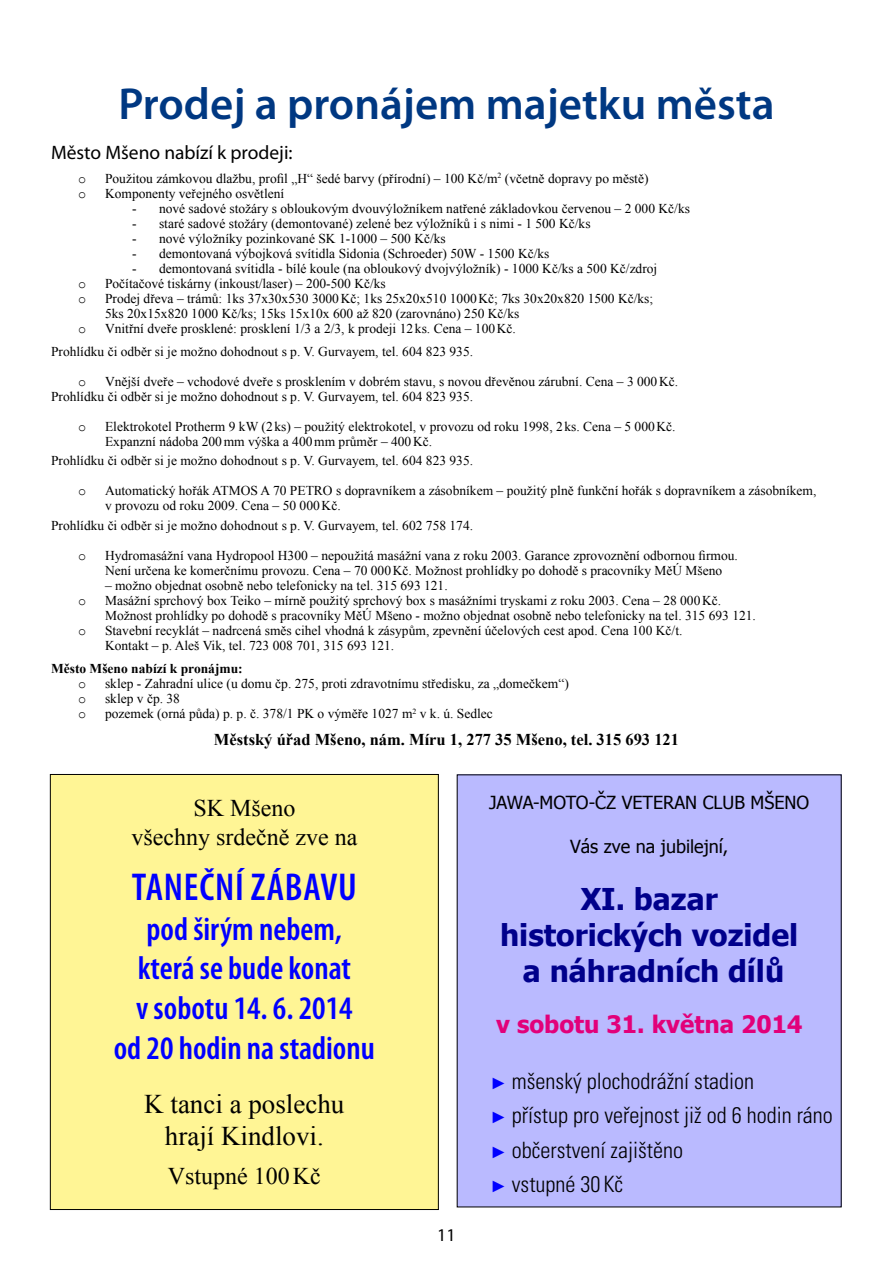
<style>
.page{position:relative;width:893px;height:1263px;background:#fff}
.page>*{position:absolute;margin:0;border:0;box-sizing:border-box;transform-origin:0 0}
.t1{font:600 45px "Myriad Pro";color:#003882}
.t2{font:600 condensed 39px "Myriad Pro";letter-spacing:.02em;color:#00f}
.t3{font:600 condensed 33px/39.6px "Myriad Pro";color:#00f;text-align:center}
.t4{font:700 30px/36px "Tahoma";color:#00008b;text-align:center}
.t5{font:27px/32.4px "Times New Roman";color:#000;text-align:center}
.t6{font:24px/28.8px "Times New Roman";color:#000;text-align:center}
.t7{font:700 24px "Tahoma";color:#e2007a}
.t8{font:300 condensed 22.5px/34.5px "Univers CE";color:#000}
.t9{font:19.5px "Myriad Pro";color:#000}
.t10{font:18px "Tahoma";color:#000}
.t11{font:18px "Myriad Pro";color:#000}
.t12{font:700 16.5px "Times New Roman";color:#000}
.t13{font:13.5px/15px "Times New Roman";color:#000}
.t14{font:700 13.5px "Times New Roman";color:#000}
.t15{font:13.5px "Courier New";color:#000}
.s1{font-family:"Times New Roman";font-weight:400;font-stretch:normal;font-size:16.5px;color:#00f}
</style>
<div class="page">
<div style="left:50px;top:774px;width:388px;height:435px;background:#fff595"></div>
<div style="left:457px;top:775px;width:384px;height:432px;background:#babaff"></div>
<h1 class="t1" style="left:118px;top:75px;width:658px">Prodej a pronájem majetku města</h1>
<h3 class="t9" style="left:51px;top:140px;width:243px">Město Mšeno nabízí k prodeji:</h3>
<p class="t15" style="left:78px;top:170px;width:10px">o</p>
<p class="t13" style="left:105px;top:170px;width:545px">Použitou zámkovou dlažbu, profil „H“ šedé barvy (přírodní) – 100 Kč/m<sup>2</sup> (včetně dopravy po městě)</p>
<p class="t15" style="left:78px;top:185px;width:10px">o</p>
<p class="t13" style="left:105px;top:185px;width:181px">Komponenty veřejného osvětlení</p>
<p class="t13" style="left:132px;top:200px;width:559px">- nové sadové stožáry s obloukovým dvouvýložníkem natřené základovkou červenou – 2 000 Kč/ks</p>
<p class="t13" style="left:132px;top:215px;width:460px">- staré sadové stožáry (demontované) zelené bez výložníků i s nimi - 1 500 Kč/ks</p>
<p class="t13" style="left:132px;top:230px;width:315px">- nové výložníky pozinkované SK 1-1000 – 500 Kč/ks</p>
<p class="t13" style="left:132px;top:245px;width:419px">- demontovaná výbojková svítidla Sidonia (Schroeder) 50W - 1500 Kč/ks</p>
<p class="t13" style="left:132px;top:260px;width:527px">- demontovaná svítidla - bílé koule (na obloukový dvojvýložník) - 1000 Kč/ks a 500 Kč/zdroj</p>
<p class="t15" style="left:78px;top:275px;width:10px">o</p>
<p class="t13" style="left:105px;top:275px;width:282px">Počítačové tiskárny (inkoust/laser) – 200-500 Kč/ks</p>
<p class="t15" style="left:78px;top:290px;width:10px">o</p>
<p class="t13" style="left:105px;top:290px;width:550px">Prodej dřeva – trámů: 1ks 37x30x530 3000Kč; 1ks 25x20x510 1000Kč; 7ks 30x20x820 1500 Kč/ks;<br>5ks 20x15x820 1000 Kč/ks; 15ks 15x10x 600 až 820 (zarovnáno) 250 Kč/ks</p>
<p class="t15" style="left:78px;top:320px;width:10px">o</p>
<p class="t13" style="left:51px;top:316px;width:466px;line-height:23.5px;text-indent:54px">Vnitřní dveře prosklené: prosklení 1/3 a 2/3, k prodeji 12ks. Cena – 100Kč.<br>Prohlídku či odběr si je možno dohodnout s p. V. Gurvayem, tel. 604 823 935.</p>
<p class="t15" style="left:78px;top:373px;width:10px">o</p>
<p class="t13" style="left:51px;top:374px;width:629px;text-indent:54px">Vnější dveře – vchodové dveře s prosklením v dobrém stavu, s novou dřevěnou zárubní. Cena – 3 000Kč.<br>Prohlídku či odběr si je možno dohodnout s p. V. Gurvayem, tel. 604 823 935.</p>
<p class="t15" style="left:78px;top:418px;width:10px">o</p>
<p class="t13" style="left:105px;top:419px;width:572px">Elektrokotel Protherm 9 kW (2ks) – použitý elektrokotel, v provozu od roku 1998, 2ks. Cena – 5 000Kč.<br>Expanzní nádoba 200mm výška a 400mm průměr – 400Kč.</p>
<p class="t13" style="left:51px;top:453px;width:424px">Prohlídku či odběr si je možno dohodnout s p. V. Gurvayem, tel. 604 823 935.</p>
<p class="t15" style="left:78px;top:483px;width:10px">o</p>
<p class="t13" style="left:105px;top:483px;width:713px">Automatický hořák ATMOS A 70 PETRO s dopravníkem a zásobníkem – použitý plně funkční hořák s dopravníkem a zásobníkem, v provozu od roku 2009. Cena – 50 000Kč.</p>
<p class="t13" style="left:51px;top:517px;width:424px">Prohlídku či odběr si je možno dohodnout s p. V. Gurvayem, tel. 602 758 174.</p>
<p class="t15" style="left:78px;top:547px;width:10px">o</p>
<p class="t13" style="left:105px;top:547px;width:634px">Hydromasážní vana Hydropool H300 – nepoužitá masážní vana z roku 2003. Garance zprovoznění odbornou firmou.<br>Není určena ke komerčnímu provozu. Cena – 70 000Kč. Možnost prohlídky po dohodě s pracovníky MěÚ Mšeno</p>
<p class="t13" style="left:105px;top:577px;width:344px">– možno objednat osobně nebo telefonicky na tel. 315 693 121.</p>
<p class="t15" style="left:78px;top:592px;width:10px">o</p>
<p class="t13" style="left:105px;top:592px;width:652px">Masážní sprchový box Teiko – mírně použitý sprchový box s masážními tryskami z roku 2003. Cena – 28 000Kč.<br>Možnost prohlídky po dohodě s pracovníky MěÚ Mšeno - možno objednat osobně nebo telefonicky na tel. 315 693 121.</p>
<p class="t15" style="left:78px;top:622px;width:10px">o</p>
<p class="t13" style="left:105px;top:622px;width:579px">Stavební recyklát – nadrcená směs cihel vhodná k zásypům, zpevnění účelových cest apod. Cena 100 Kč/t.<br>Kontakt – p. Aleš Vik, tel. 723 008 701, 315 693 121.</p>
<p class="t14" style="left:51px;top:659px;width:193px">Město Mšeno nabízí k pronájmu:</p>
<p class="t15" style="left:78px;top:675px;width:10px">o</p>
<p class="t13" style="left:105px;top:676px;width:465px">sklep - Zahradní ulice (u domu čp. 275, proti zdravotnímu středisku, za „domečkem“)</p>
<p class="t15" style="left:78px;top:690px;width:10px">o</p>
<p class="t13" style="left:105px;top:691px;width:76px">sklep v čp. 38</p>
<p class="t15" style="left:78px;top:705px;width:10px">o</p>
<p class="t13" style="left:105px;top:706px;width:389px">pozemek (orná půda) p. p. č. 378/1 PK o výměře 1027 m<sup>2</sup> v k. ú. Sedlec</p>
<p class="t12" style="left:214px;top:728px;width:467px">Městský úřad Mšeno, nám. Míru 1, 277 35 Mšeno, tel. 315 693 121</p>
<h3 class="t6" style="left:131px;top:793px;width:227px">SK Mšeno<br>všechny srdečně zve na</h3>
<h2 class="t2" style="left:132px;top:863px;width:227px">taneční zábavu</h2>
<h3 class="t3" style="left:114px;top:908px;width:263px">pod širým nebem,<br>která se bude konat<br>v sobotu 14. 6. 2014<br>od 20 hodin na stadionu</h3>
<h3 class="t5" style="left:144px;top:1087px;width:202px">K tanci a poslechu hrají Kindlovi.</h3>
<h3 class="t6" style="left:168px;top:1161px;width:154px">Vstupné 100Kč</h3>
<h3 class="t11" style="left:437px;top:1224px;width:20px">11</h3>
<h3 class="t10" style="left:489px;top:791px;width:322px">JAWA-MOTO-ČZ VETERAN CLUB MŠENO</h3>
<h3 class="t10" style="left:570px;top:834px;width:160px">Vás zve na jubilejní,</h3>
<h3 class="t4" style="left:500px;top:879px;width:300px">XI. bazar historických vozidel a náhradních dílů</h3>
<h3 class="t7" style="left:496px;top:1007px;width:308px">v sobotu 31. května 2014</h3>
<h3 class="t8" style="left:491px;top:1064px;width:344px"><span class="s1">►</span> mšenský plochodrážní stadion<br><span class="s1">►</span> přístup pro veřejnost již od 6 hodin ráno <span class="s1">►</span> občerstvení zajištěno<br><span class="s1">►</span> vstupné 30 Kč</h3>
</div>
